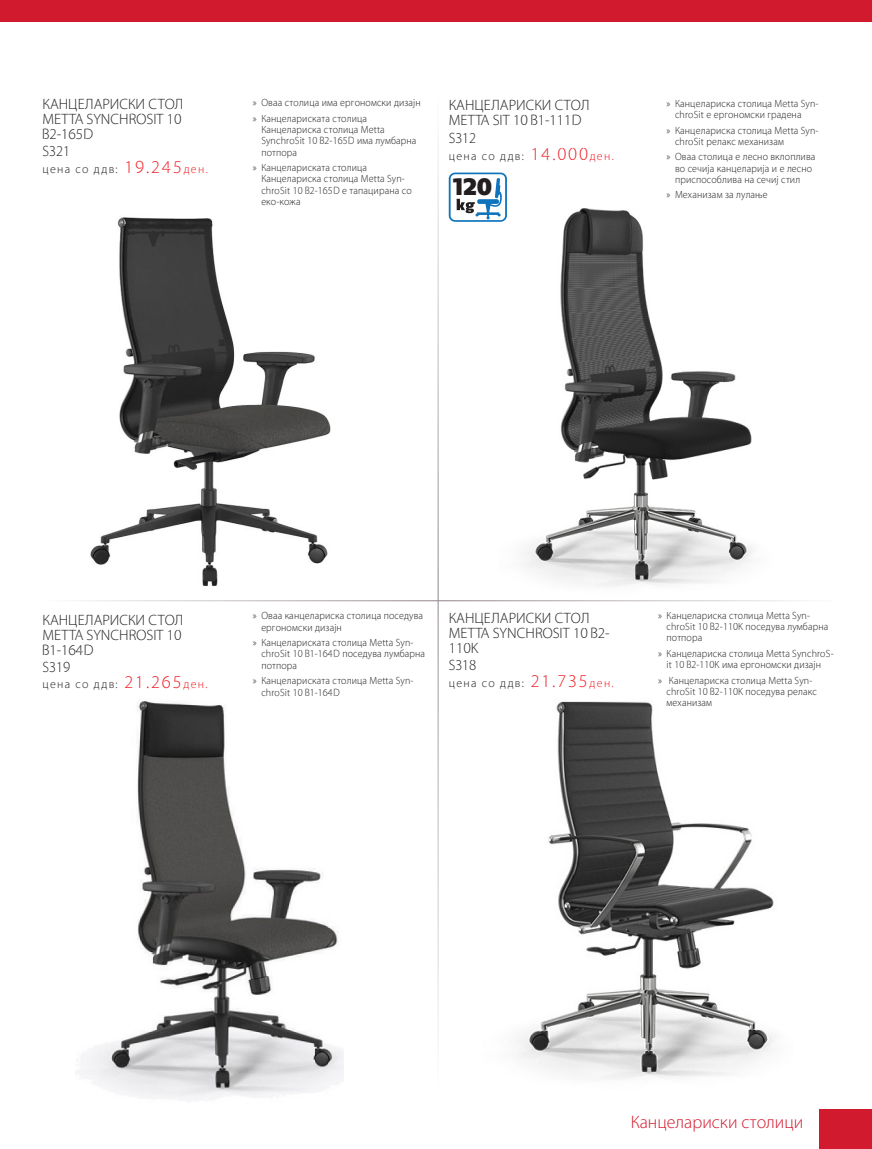
<style>
.page{position:relative;width:872px;height:1149px;background:#fff}
.page>*{position:absolute;margin:0;border:0;box-sizing:border-box;transform-origin:0 0}
.t1{font:900 23.7px "Cormac";color:#231f20}
.t2{font:300 18px "Cleanvertising";color:#d21a2f}
.Title__33{font:300 15px/15px "Cleanvertising";color:#231f20}
.Art_Nomer_33{font:300 15px "Cleanvertising";color:#231f20;scale:.95 1}
.t3{font:300 12px "Cleanvertising";letter-spacing:.11em;color:#231f20}
.t4{font:300 10.5px/11.2px "Cleanvertising";letter-spacing:.015em;color:#231f20;scale:.95 1}
.s1{font-size:18px;color:#ee1d23}
.s2{color:#ee1d23}
</style>
<div class="page">
<div style="left:0;top:0;width:872px;height:22px;background:#d21a2f"></div>
<div style="left:819px;top:1108px;width:53px;height:40px;background:#d21a2f"></div>
<img style="left:525px;top:208px;width:228px;height:379px">
<svg style="left:449px;top:172px;width:58px;height:50px"></svg>
<img style="left:76px;top:701px;width:267px;height:400px">
<img style="left:518px;top:701px;width:256px;height:378px">
<img style="left:90px;top:217px;width:241px;height:369px">
<p class="Title__33" style="left:43px;top:97px;width:142px;text-align:justify">КАНЦЕЛАРИСКИ СТОЛ METTA SYNCHROSIT 10<br>B2-165D</p>
<p class="t3" style="left:43px;top:162px;width:167px">цена со ддв: <span class="s1">19.245</span><span class="s2">ден.</span></p>
<p class="Art_Nomer_33" style="left:43px;top:143px;width:30px">S321</p>
<p class="t4" style="left:253px;top:97px;width:178px">» Оваа стoлица има ергономски дизајн</p>
<p class="t4" style="left:261px;top:113px;width:165px;text-indent:-9px">» Канцелариската столица<br>Канцелариска столица Metta<br>SynchroSit 10 B2-165D има лумбарна потпора</p>
<p class="t4" style="left:261px;top:162px;width:160px;text-indent:-9px">» Канцелариската столица<br>Канцелариска столица Metta Syn&shy;chroSit 10 B2-165D е тапацирана со еко-кожа</p>
<p class="Title__33" style="left:449px;top:98px;width:142px">КАНЦЕЛАРИСКИ СТОЛ<br>METTA SIT 10 B1-111D</p>
<p class="t3" style="left:449px;top:149px;width:167px">цена со ддв: <span class="s1">14.000</span><span class="s2">ден.</span></p>
<h1 class="t1" style="left:453px;top:171px;width:41px">120</h1>
<p class="Art_Nomer_33" style="left:449px;top:130px;width:30px">S312</p>
<p class="t4" style="left:675px;top:98px;width:153px;text-indent:-9px">» Канцелариска столица Metta Syn&shy;chroSit е ергономски градена</p>
<p class="t4" style="left:675px;top:124px;width:153px;text-indent:-9px">» Канцелариска столица Metta Syn&shy;chroSit релакс механизам</p>
<p class="t4" style="left:675px;top:151px;width:149px;text-indent:-9px">» Оваа столица е лесно вклоплива во сечија канцеларија и е лесно приспособлива на сечиј стил</p>
<p class="t4" style="left:666px;top:189px;width:108px">» Механизам за лулање</p>
<p class="Title__33" style="left:43px;top:612px;width:142px;text-align:justify">КАНЦЕЛАРИСКИ СТОЛ METTA SYNCHROSIT 10<br>B1-164D</p>
<p class="t3" style="left:43px;top:677px;width:167px">цена со ддв: <span class="s1">21.265</span><span class="s2">ден.</span></p>
<p class="Art_Nomer_33" style="left:43px;top:658px;width:31px">S319</p>
<p class="t4" style="left:261px;top:610px;width:172px;text-indent:-9px">» Оваа канцелариска столица поседува ергономски дизајн</p>
<p class="t4" style="left:261px;top:637px;width:174px;text-indent:-9px">» Канцелариската столица Metta Syn&shy;chroSit 10 B1-164D поседува лумбарна потпора</p>
<p class="t4" style="left:261px;top:675px;width:162px;text-indent:-9px">» Канцелариската столица Metta Syn&shy;chroSit 10 B1-164D</p>
<p class="Title__33" style="left:449px;top:610px;width:162px">КАНЦЕЛАРИСКИ СТОЛ<br>METTA SYNCHROSIT 10 B2-<br>110K</p>
<p class="t3" style="left:449px;top:676px;width:166px">цена со ддв: <span class="s1">21.735</span><span class="s2">ден.</span></p>
<p class="Art_Nomer_33" style="left:449px;top:656px;width:31px">S318</p>
<p class="t4" style="left:666px;top:609px;width:172px;text-indent:-9px">» Канцелариска столица Metta Syn&shy;chroSit 10 B2-110K поседува лумбарна потпора</p>
<p class="t4" style="left:658px;top:647px;width:186px;text-align:center">» Канцелариска столица Metta SynchroS&shy;it 10 B2-110K има ергономски дизајн</p>
<p class="t4" style="left:666px;top:674px;width:160px;text-indent:-9px">» Канцелариска столица Metta Syn&shy;chroSit 10 B2-110K поседува релакс механизам</p>
<h2 class="t2" style="left:630px;top:1111px;width:174px">Канцелариски столици</h2>
</div>
